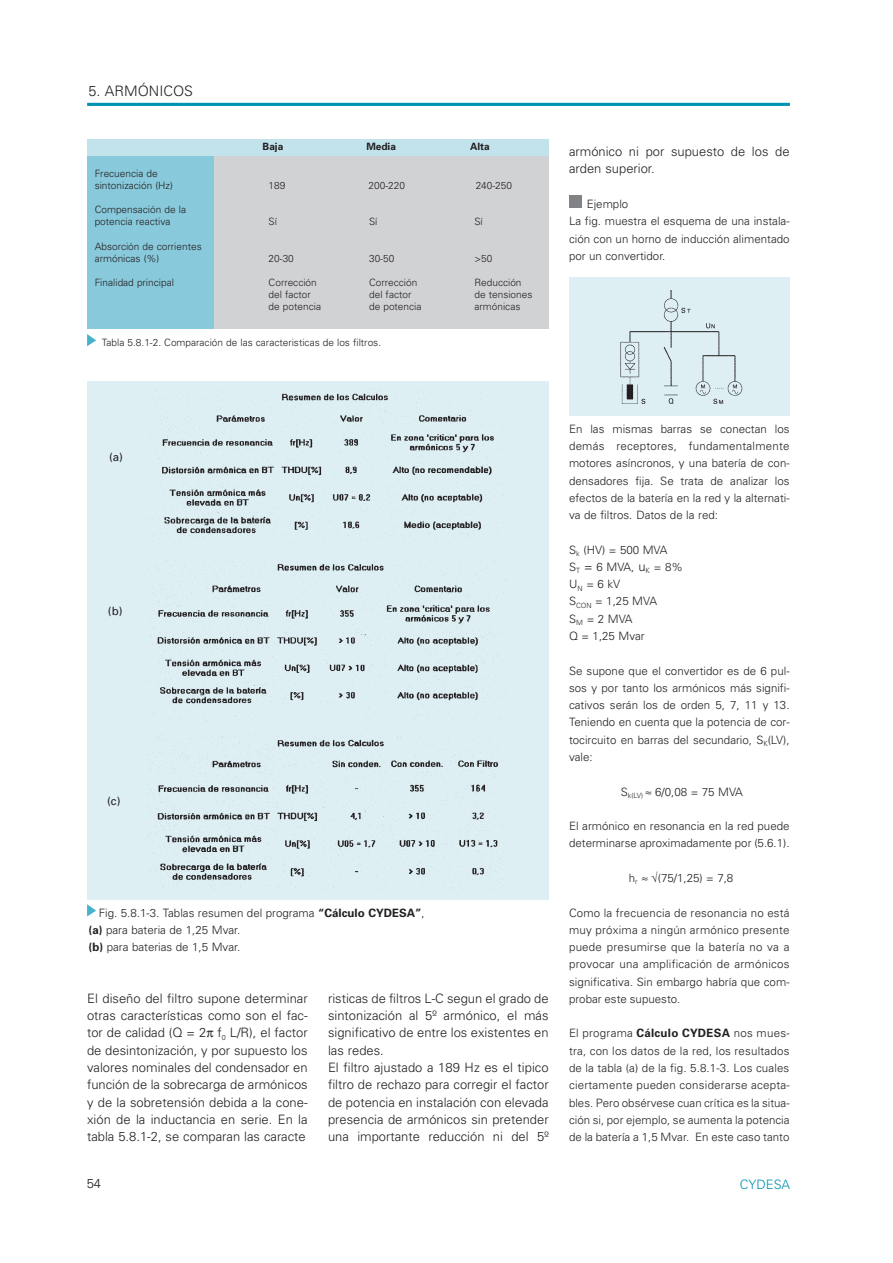
<style>
.page{position:relative;width:893px;height:1263px;background:#fff}
.page>*{position:absolute;margin:0;border:0;box-sizing:border-box;transform-origin:0 0}
.t1{font:300 14.4px "Univers";color:#231f20}
.t2{font:300 12.9px/17.2px "Univers";color:#231f20}
.t3{font:300 12.9px "Univers";color:#0093b0}
.t4{font:300 11.55px/17.2px "Univers";color:#231f20}
.t5{font:11.55px "Univers";color:#231f20}
.t6{font:300 10.05px/12.1px "Univers";color:#231f20}
.t7{font:700 10.05px "Univers";color:#231f20}
.s1{font-weight:700}
.s2{font-size:12.9px}
</style>
<div class="page">
<hr style="left:87px;top:103px;width:702px;height:3px;background:#0093b0">
<div style="left:87px;top:139px;width:461px;height:17px;background:#c2e2ec"></div>
<div style="left:87px;top:156px;width:127px;height:173px;background:#88c9db"></div>
<div style="left:214px;top:156px;width:334px;height:173px;background:#d1d2d4"></div>
<svg style="left:87px;top:334px;width:9px;height:12px"></svg>
<div style="left:569px;top:277px;width:220px;height:138px;background:#deeff4"></div>
<img style="left:620px;top:290px;width:122px;height:114px">
<div style="left:87px;top:381px;width:461px;height:518px;background:#deeff4"></div>
<img style="left:147px;top:388px;width:357px;height:156px">
<img style="left:148px;top:561px;width:358px;height:159px">
<img style="left:147px;top:734px;width:357px;height:155px">
<div style="left:569px;top:196px;width:12px;height:12px;background:#808285"></div>
<svg style="left:87px;top:904px;width:9px;height:12px"></svg>
<p class="t1" style="left:88px;top:85px;width:106px">5. ARMÓNICOS</p>
<p class="t7" style="left:262px;top:143px;width:22px">Baja</p>
<p class="t7" style="left:366px;top:143px;width:31px">Media</p>
<p class="t7" style="left:470px;top:143px;width:21px">Alta</p>
<p class="t6" style="left:95px;top:168px;width:80px">Frecuencia de sintonización (Hz)</p>
<p class="t6" style="left:95px;top:205px;width:93px">Compensación de la potencia reactiva</p>
<p class="t6" style="left:95px;top:241px;width:108px">Absorción de corrientes armónicas (%)</p>
<p class="t6" style="left:95px;top:277px;width:81px">Finalidad principal</p>
<p class="t6" style="left:269px;top:180px;width:18px">189</p>
<p class="t6" style="left:368px;top:180px;width:38px">200-220</p>
<p class="t6" style="left:475px;top:180px;width:38px">240-250</p>
<p class="t6" style="left:269px;top:217px;width:10px">Sí</p>
<p class="t6" style="left:369px;top:217px;width:10px">Sí</p>
<p class="t6" style="left:474px;top:217px;width:10px">Sí</p>
<p class="t6" style="left:269px;top:253px;width:27px">20-30</p>
<p class="t6" style="left:369px;top:253px;width:27px">30-50</p>
<p class="t6" style="left:474px;top:253px;width:19px">&gt;50</p>
<p class="t6" style="left:269px;top:277px;width:50px">Corrección</p>
<p class="t6" style="left:369px;top:277px;width:50px">Corrección</p>
<p class="t6" style="left:474px;top:277px;width:49px">Reducción</p>
<p class="t6" style="left:269px;top:289px;width:44px">del factor</p>
<p class="t6" style="left:369px;top:289px;width:44px">del factor</p>
<p class="t6" style="left:474px;top:289px;width:59px">de tensiones</p>
<p class="t6" style="left:269px;top:301px;width:54px">de potencia</p>
<p class="t6" style="left:369px;top:301px;width:54px">de potencia</p>
<p class="t6" style="left:474px;top:301px;width:47px">armónicas</p>
<p class="t6" style="left:102px;top:338px;width:281px">Tabla 5.8.1-2. Comparación de las caracteristicas de los filtros.</p>
<p class="t2" style="left:569px;top:144px;width:222px">armónico ni por supuesto de los de arden superior.</p>
<p class="t4" style="left:569px;top:196px;width:222px;text-indent:18px">Ejemplo<br>La fig. muestra el esquema de una instala&shy;ción con un horno de inducción alimentado por un convertidor.</p>
<p class="t5" style="left:109px;top:453px;width:16px">(a)</p>
<p class="t5" style="left:108px;top:607px;width:16px">(b)</p>
<p class="t5" style="left:107px;top:797px;width:15px">(c)</p>
<p class="t4" style="left:88px;top:905px;width:337px;text-indent:10px">Fig. 5.8.1-3. Tablas resumen del programa <span class="s1">“Cálculo CYDESA”</span>, <span class="s1">(a)</span> para bateria de 1,25 Mvar.<br><span class="s1">(b)</span> para baterias de 1,5 Mvar.</p>
<p class="t2" style="left:87px;top:991px;width:222px;text-align:justify">El diseño del filtro supone determinar otras características como son el fac&shy;tor de calidad (Q = 2 f<sub>0</sub> L/R), el factor de desintonización, y por supuesto los valores nominales del condensador en función de la sobrecarga de armónicos y de la sobretensión debida a la cone&shy;xión de la inductancia en serie. En la tabla 5.8.1-2, se comparan las caracte</p>
<p class="t2" style="left:328px;top:991px;width:222px">risticas de filtros L-C segun el grado de sintonización al 5º armónico, el más significativo de entre los existentes en las redes.<br>El filtro ajustado a 189 Hz es el tipico filtro de rechazo para corregir el factor de potencia en instalación con elevada presencia de armónicos sin pretender una importante reducción ni del 5º</p>
<p class="t2" style="left:87px;top:1176px;width:16px">54</p>
<p class="t4" style="left:569px;top:421px;width:222px;text-align:justify">En las mismas barras se conectan los demás receptores, fundamentalmente motores asíncronos, y una batería de con&shy;densadores fija. Se trata de analizar los efectos de la batería en la red y la alternati&shy;va de filtros. Datos de la red:</p>
<p class="t4" style="left:569px;top:542px;width:115px">S<sub>k</sub> (HV) = 500 MVA<br>S<sub>T</sub> <span class="s2">=</span> 6 MVA, <span class="s2">u</span><sub>K</sub> = 8%<br>U<sub>N</sub> = 6 kV<br>S<sub>CON</sub> = 1,25 MVA<br>S<sub>M</sub> = 2 MVA<br>Q = 1,25 Mvar</p>
<p class="t4" style="left:569px;top:663px;width:222px;text-align:justify">Se supone que el convertidor es de 6 pul&shy;sos y por tanto los armónicos más signifi&shy;cativos serán los de orden 5, 7, 11 y 13.<br>Teniendo en cuenta que la potencia de cor&shy;tocircuito en barras del secundario, S<sub>K</sub>(LV), vale:</p>
<p class="t4" style="left:621px;top:784px;width:124px">S<sub>k(LV)</sub> ≈ 6/0,08 = 75 MVA</p>
<p class="t4" style="left:569px;top:818px;width:222px">El armónico en resonancia en la red puede determinarse aproximadamente por (5.6.1).</p>
<p class="t4" style="left:629px;top:870px;width:106px">h<sub>r</sub> ≈ √(75/1,25) = 7,8</p>
<p class="t4" style="left:569px;top:905px;width:222px;text-align:justify">Como la frecuencia de resonancia no está muy próxima a ningún armónico presente puede presumirse que la batería no va a provocar una amplificación de armónicos significativa. Sin embargo habría que com&shy;probar este supuesto.</p>
<p class="t4" style="left:569px;top:1026px;width:222px;text-align:justify">El programa <span class="s1">Cálculo CYDESA</span> nos mues&shy;tra, con los datos de la red, los resultados de la tabla (a) de la fig. 5.8.1-3. Los cuales ciertamente pueden considerarse acepta&shy;bles. Pero obsérvese cuan crítica es la situa&shy;ción si, por ejemplo, se aumenta la potencia de la batería a 1,5 Mvar. En este caso tanto</p>
<p class="t3" style="left:739px;top:1179px;width:52px">CYDESA</p>
</div>
